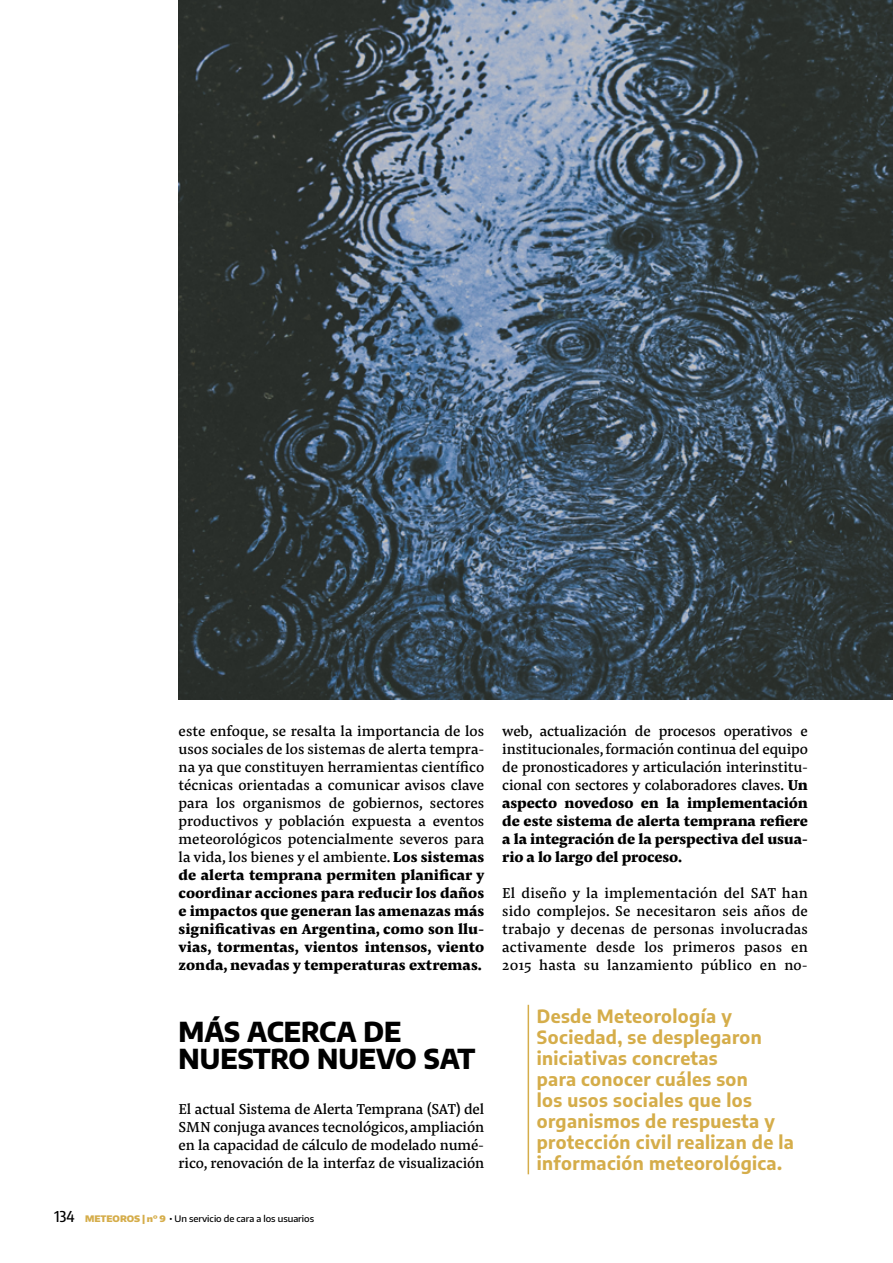
<style>
.page{position:relative;width:893px;height:1263px;background:#fff}
.page>*{position:absolute;margin:0;border:0;box-sizing:border-box;transform-origin:0 0}
.t1{font:800 27px/27px "Encode Sans";color:#000}
.t2{font:700 18px/21px "Encode Sans";letter-spacing:.02em;color:#d5ad4a}
.t3{font:15px/18px "Pensum Pro";letter-spacing:-.01em;color:#000;text-align:justify}
.t4{font:500 15px "Encode Sans Condensed";color:#000}
.t5{font:500 9px "Encode Sans";color:#000}
.s1{font-weight:800}
.s2{font-weight:900;color:#d5ad4a}
.s3{font-family:"Fira Sans";font-weight:400}
</style>
<div class="page">
<img style="left:178px;top:0;width:715px;height:699px">
<hr style="left:528px;top:1005px;width:1px;height:169px;background:#d5ad4a">
<p class="t3" style="left:179px;top:722px;width:307px">este enfoque, se resalta la importancia de los usos sociales de los sistemas de alerta tempra&shy;na ya que constituyen herramientas científico técnicas orientadas a comunicar avisos clave para los organismos de gobiernos, sectores productivos y población expuesta a eventos meteorológicos potencialmente severos para la vida, los bienes y el ambiente. <span class="s1">Los sistemas de alerta temprana permiten planificar y coordinar acciones para reducir los daños e impactos que generan las amenazas más significativas en Argentina, como son llu&shy;vias, tormentas, vientos intensos, viento zonda, nevadas y temperaturas extremas.</span></p>
<h1 class="t1" style="left:179px;top:1017px;width:298px">MÁS ACERCA DE<br>NUESTRO NUEVO SAT</h1>
<p class="t3" style="left:179px;top:1100px;width:307px">El actual Sistema de Alerta Temprana (SAT) del SMN conjuga avances tecnológicos, ampliación en la capacidad de cálculo de modelado numé&shy;rico, renovación de la interfaz de visualización</p>
<p class="t4" style="left:54px;top:1207px;width:22px">134</p>
<p class="t5" style="left:85px;top:1212px;width:231px"><span class="s2">METEOROS | n° 9</span> <span class="s3">•</span> Un servicio de cara a los usuarios</p>
<p class="t3" style="left:502px;top:722px;width:307px">web, actualización de procesos operativos e institucionales, formación continua del equipo de pronosticadores y articulación interinstitu&shy;cional con sectores y colaboradores claves. <span class="s1">Un aspecto novedoso en la implementación de este sistema de alerta temprana refiere a la integración de la perspectiva del usua&shy;rio a lo largo del proceso.</span></p>
<p class="t3" style="left:502px;top:884px;width:307px">El diseño y la implementación del SAT han sido complejos. Se necesitaron seis años de trabajo y decenas de personas involucradas activamente desde los primeros pasos en 2015 hasta su lanzamiento público en no-</p>
<p class="t2" style="left:537px;top:1005px;width:259px">Desde Meteorología y<br>Sociedad, se desplegaron iniciativas concretas<br>para conocer cuáles son<br>los usos sociales que los organismos de respuesta y protección civil realizan de la información meteorológica.</p>
</div>
